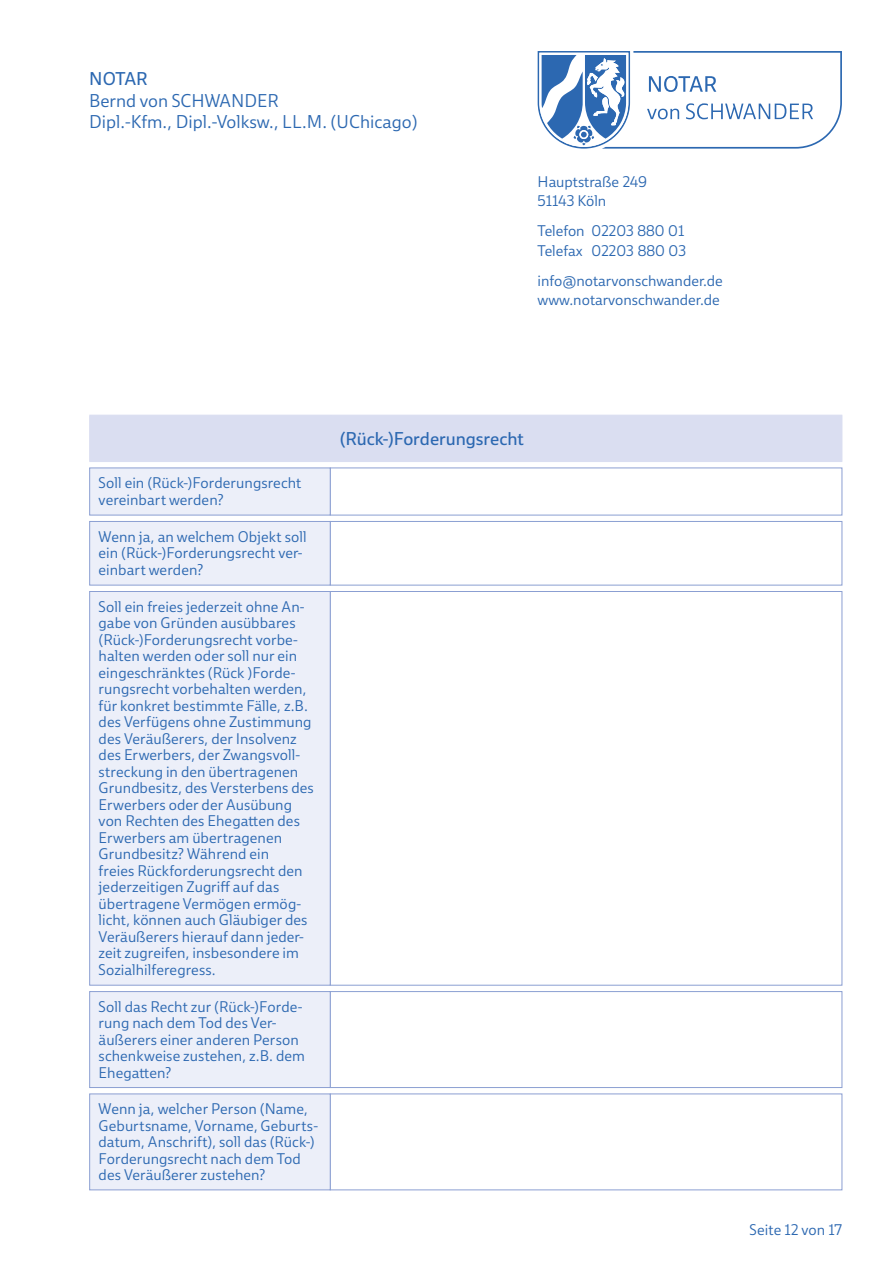
<style>
.page{position:relative;width:893px;height:1263px;background:#fff}
.page>*{position:absolute;margin:0;border:0;box-sizing:border-box;transform-origin:0 0}
.t1{font:18px/21px "Ebony Lt";color:#2c68b1}
.t2{font:18px "Ebony";letter-spacing:-.005em;color:#2c68b1}
.t3{font:15px/16.5px "Ebony Lt";letter-spacing:.005em;color:#2c68b1}
</style>
<div class="page">
<svg style="left:538px;top:51px;width:304px;height:98px"></svg>
<div style="left:90px;top:416px;width:752px;height:45px;background:#dadef1"></div>
<hr style="left:89px;top:415px;width:242px;height:1px;background:#dadef1">
<hr style="left:89px;top:415px;width:1px;height:46px;background:#dadef1">
<hr style="left:331px;top:415px;width:511px;height:1px;background:#dadef1">
<hr style="left:331px;top:415px;width:1px;height:46px;background:#dadef1">
<hr style="left:842px;top:415px;width:1px;height:46px;background:#dadef1">
<hr style="left:89px;top:461px;width:242px;height:1px;background:#dadef1">
<hr style="left:331px;top:461px;width:511px;height:1px;background:#dadef1">
<div style="left:330px;top:591px;width:512px;height:394px;background:#fff;border:1px solid #8b9fd2"></div>
<div style="left:330px;top:1093px;width:512px;height:97px;background:#fff;border:1px solid #8b9fd2"></div>
<div style="left:330px;top:991px;width:512px;height:97px;background:#fff;border:1px solid #8b9fd2"></div>
<div style="left:89px;top:591px;width:242px;height:394px;background:#eceff9;border:1px solid #8b9fd2"></div>
<div style="left:89px;top:1093px;width:242px;height:97px;background:#eceff9;border:1px solid #8b9fd2"></div>
<div style="left:89px;top:991px;width:242px;height:97px;background:#eceff9;border:1px solid #8b9fd2"></div>
<div style="left:330px;top:467px;width:512px;height:48px;background:#fff;border:1px solid #8b9fd2"></div>
<div style="left:89px;top:467px;width:242px;height:48px;background:#eceff9;border:1px solid #8b9fd2"></div>
<div style="left:330px;top:521px;width:512px;height:64px;background:#fff;border:1px solid #8b9fd2"></div>
<div style="left:89px;top:521px;width:242px;height:64px;background:#eceff9;border:1px solid #8b9fd2"></div>
<p class="t2" style="left:89px;top:66px;width:60px">NOTAR</p>
<p class="t1" style="left:89px;top:90px;width:330px">Bernd von SCHWANDER<br>Dipl.-Kfm., Dipl.-Volksw., LL.M. (UChicago)</p>
<p class="t3" style="left:538px;top:171px;width:111px;line-height:19.5px">Hauptstraße 249<br>51143 Köln</p>
<p class="t3" style="left:538px;top:221px;width:150px;line-height:19.5px">Telefon 02203 880 01<br>Telefax 02203 880 03</p>
<p class="t3" style="left:538px;top:270px;width:187px;line-height:19.5px">info@notarvonschwander.de www.notarvonschwander.de</p>
<p class="t3" style="left:99px;top:474px;width:204px">Soll ein (Rück-)Forderungsrecht vereinbart werden?</p>
<p class="t3" style="left:99px;top:528px;width:210px">Wenn ja, an welchem Objekt soll ein (Rück-)Forderungsrecht ver&shy;einbart werden?</p>
<p class="t3" style="left:99px;top:598px;width:217px">Soll ein freies jederzeit ohne An&shy;gabe von Gründen ausübbares (Rück-)Forderungsrecht vorbe&shy;halten werden oder soll nur ein eingeschränktes (Rück )Forde&shy;rungsrecht vorbehalten werden, für konkret bestimmte Fälle, z.B. des Verfügens ohne Zustimmung des Veräußerers, der Insolvenz des Erwerbers, der Zwangsvoll&shy;streckung in den übertragenen<br>Grundbesitz, des Versterbens des<br>Erwerbers oder der Ausübung von Rechten des Ehegatten des<br>Erwerbers am übertragenen<br>Grundbesitz? Während ein<br>freies Rückforderungsrecht den jederzeitigen Zugriff auf das übertragene Vermögen ermög&shy;licht, können auch Gläubiger des<br>Veräußerers hierauf dann jeder&shy;zeit zugreifen, insbesondere im<br>Sozialhilferegress.</p>
<p class="t3" style="left:99px;top:998px;width:208px">Soll das Recht zur (Rück-)Forde&shy;rung nach dem Tod des Ver&shy;äußerers einer anderen Person schenkweise zustehen, z.B. dem<br>Ehegatten?</p>
<p class="t3" style="left:99px;top:1100px;width:221px">Wenn ja, welcher Person (Name,<br>Geburtsname, Vorname, Geburts&shy;datum, Anschrift), soll das (Rück-)<br>Forderungsrecht nach dem Tod des Veräußerer zustehen?</p>
<p class="t2" style="left:340px;top:427px;width:186px">(Rück-)Forderungsrecht</p>
<p class="t3" style="left:749px;top:1221px;width:94px">Seite 12 von 17</p>
</div>
